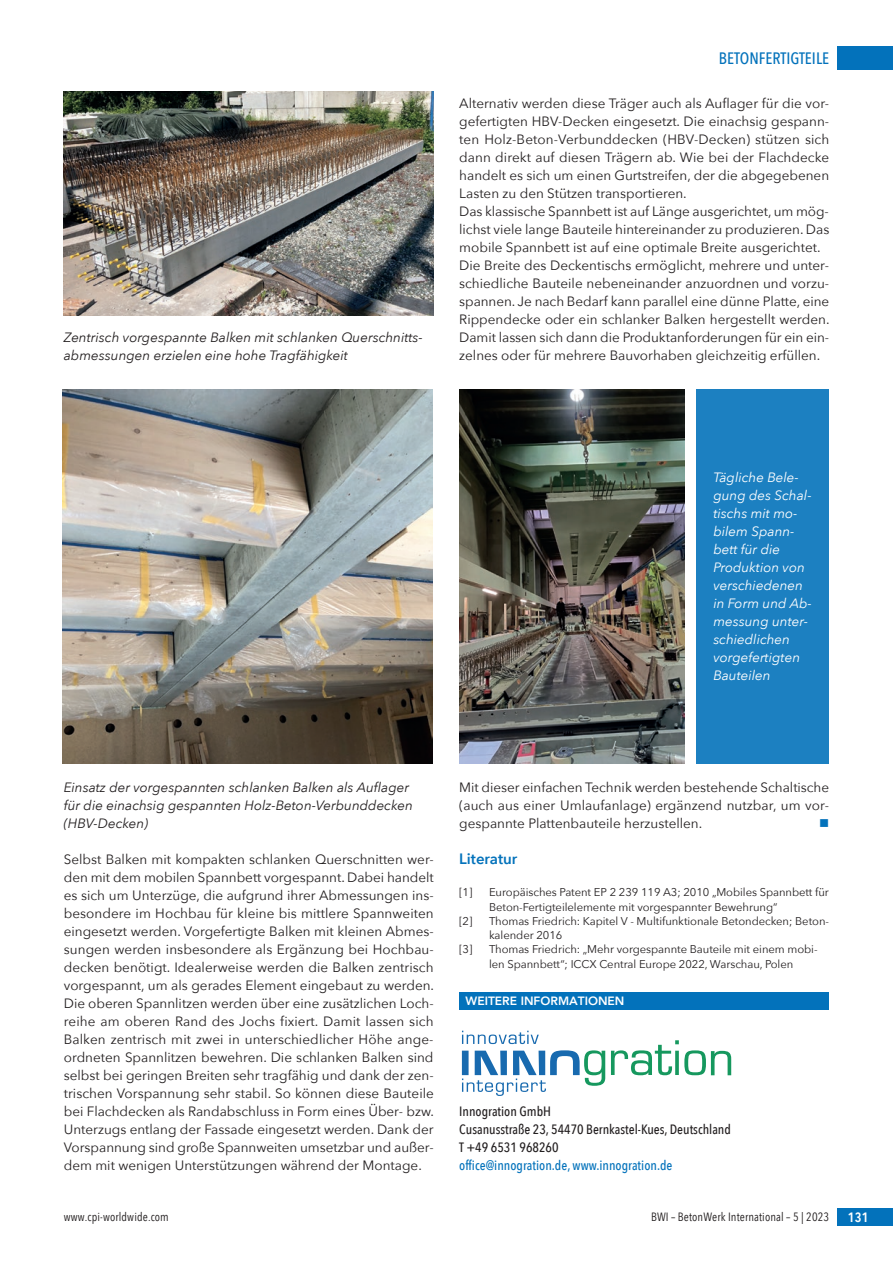
<style>
.page{position:relative;width:893px;height:1263px;background:#fff}
.page>*{position:absolute;margin:0;border:0;box-sizing:border-box;transform-origin:0 0}
.t1{font:500 16.5px "Avenir Next Condensed";color:#0372bb}
.t2{font:600 15px "Avenir Next";color:#0372bb}
.t3{font:13.5px/18px "Avenir Next";color:#231f20;text-align:justify}
.t4{font:italic 13.5px/18px "Avenir Next";color:#231f20}
.t5{font:italic 13.5px/18px "Avenir Next";color:#fff}
.t6{font:500 13.5px/18px "Avenir Next Condensed";color:#231f20}
.t7{font:500 13.5px "Avenir Next Condensed";color:#0372bb}
.t8{font:600 13.5px "Avenir Next Condensed";color:#fff}
.t9{font:13.5px "Wingdings";color:#0372bb}
.t10{font:12px "Avenir Next Condensed";letter-spacing:.01em;color:#231f20}
.t11{font:800 12px "Avenir";color:#fff}
.t12{font:11.25px/14.2px "Avenir Next";letter-spacing:-.005em;color:#231f20}
</style>
<div class="page">
<div style="left:838px;top:47px;width:55px;height:23px;background:#0372bb"></div>
<div style="left:838px;top:1208px;width:55px;height:18px;background:#0372bb"></div>
<div style="left:459px;top:992px;width:370px;height:17px;background:#0372bb"></div>
<svg style="left:611px;top:1040px;width:120px;height:35px"></svg>
<svg style="left:462px;top:1031px;width:77px;height:13px"></svg>
<svg style="left:462px;top:1050px;width:143px;height:46px"></svg>
<div style="left:696px;top:389px;width:133px;height:374px;background:#1c80c1"></div>
<img style="left:64px;top:91px;width:370px;height:225px">
<img style="left:63px;top:389px;width:370px;height:374px">
<img style="left:459px;top:389px;width:226px;height:374px">
<p class="t4" style="left:64px;top:328px;width:361px">Zentrisch vorgespannte Balken mit schlanken Querschnitts&shy;abmessungen erzielen eine hohe Tragfähigkeit</p>
<p class="t1" style="left:719px;top:49px;width:112px">BETONFERTIGTEILE</p>
<p class="t3" style="left:459px;top:94px;width:372px;text-align:left">Alternativ werden diese Träger auch als Auflager für die vor&shy;gefertigten HBV-Decken eingesetzt. Die einachsig gespann&shy;ten Holz-Beton-Verbunddecken (HBV-Decken) stützen sich dann direkt auf diesen Trägern ab. Wie bei der Flachdecke handelt es sich um einen Gurtstreifen, der die abgegebenen Lasten zu den Stützen transportieren.<br>Das klassische Spannbett ist auf Länge ausgerichtet, um mög&shy;lichst viele lange Bauteile hintereinander zu produzieren. Das mobile Spannbett ist auf eine optimale Breite ausgerichtet.<br>Die Breite des Deckentischs ermöglicht, mehrere und unter&shy;schiedliche Bauteile nebeneinander anzuordnen und vorzu&shy;spannen. Je nach Bedarf kann parallel eine dünne Platte, eine Rippendecke oder ein schlanker Balken hergestellt werden.<br>Damit lassen sich dann die Produktanforderungen für ein ein&shy;zelnes oder für mehrere Bauvorhaben gleichzeitig erfüllen.</p>
<p class="t5" style="left:713px;top:468px;width:100px">Tägliche Bele&shy;gung des Schal&shy;tischs mit mo&shy;bilem Spann&shy;bett für die<br>Produktion von verschiedenen in Form und Ab&shy;messung unter&shy;schiedlichen vorgefertigten<br>Bauteilen</p>
<p class="t4" style="left:64px;top:778px;width:351px">Einsatz der vorgespannten schlanken Balken als Auflager für die einachsig gespannten Holz-Beton-Verbunddecken (HBV-Decken)</p>
<p class="t3" style="left:64px;top:850px;width:372px">Selbst Balken mit kompakten schlanken Querschnitten wer&shy;den mit dem mobilen Spannbett vorgespannt. Dabei handelt es sich um Unterzüge, die aufgrund ihrer Abmessungen ins&shy;besondere im Hochbau für kleine bis mittlere Spannweiten eingesetzt werden. Vorgefertigte Balken mit kleinen Abmes&shy;sungen werden insbesondere als Ergänzung bei Hochbau&shy;decken benötigt. Idealerweise werden die Balken zentrisch vorgespannt, um als gerades Element eingebaut zu werden.<br>Die oberen Spannlitzen werden über eine zusätzlichen Loch&shy;reihe am oberen Rand des Jochs fixiert. Damit lassen sich Balken zentrisch mit zwei in unterschiedlicher Höhe ange&shy;ordneten Spannlitzen bewehren. Die schlanken Balken sind selbst bei geringen Breiten sehr tragfähig und dank der zen&shy;trischen Vorspannung sehr stabil. So können diese Bauteile bei Flachdecken als Randabschluss in Form eines Über- bzw.<br>Unterzugs entlang der Fassade eingesetzt werden. Dank der Vorspannung sind große Spannweiten umsetzbar und außer&shy;dem mit wenigen Unterstützungen während der Montage.</p>
<p class="t3" style="left:459px;top:778px;width:371px">Mit dieser einfachen Technik werden bestehende Schaltische (auch aus einer Umlaufanlage) ergänzend nutzbar, um vor&shy;gespannte Plattenbauteile herzustellen.</p>
<p class="t9" style="left:819px;top:816px;width:12px">■</p>
<p class="t2" style="left:459px;top:846px;width:60px">Literatur</p>
<p class="t12" style="left:459px;top:885px;width:15px">[1]</p>
<p class="t12" style="left:489px;top:885px;width:341px">Europäisches Patent EP 2 239 119 A3; 2010 „Mobiles Spannbett für<br>Beton-Fertigteilelemente mit vorgespannter Bewehrung“</p>
<p class="t12" style="left:459px;top:913px;width:15px">[2]</p>
<p class="t12" style="left:489px;top:913px;width:342px">Thomas Friedrich: Kapitel V - Multifunktionale Betondecken; Beton&shy;kalender 2016</p>
<p class="t12" style="left:459px;top:942px;width:15px">[3]</p>
<p class="t12" style="left:489px;top:942px;width:330px">Thomas Friedrich: „Mehr vorgespannte Bauteile mit einem mobi&shy;len Spannbett“; ICCX Central Europe 2022, Warschau, Polen</p>
<p class="t11" style="left:466px;top:991px;width:160px">WEITERE INFORMATIONEN</p>
<p class="t6" style="left:459px;top:1102px;width:273px">Innogration GmbH<br>Cusanusstraße 23, 54470 Bernkastel-Kues, Deutschland<br>T +49 6531 968260</p>
<p class="t7" style="left:459px;top:1157px;width:215px">office@innogration.de, www.innogration.de</p>
<p class="t10" style="left:64px;top:1207px;width:107px">www.cpi-worldwide.com</p>
<p class="t10" style="left:651px;top:1207px;width:180px">BWI – BetonWerk International – 5 | 2023</p>
<p class="t8" style="left:848px;top:1206px;width:22px">131</p>
</div>
